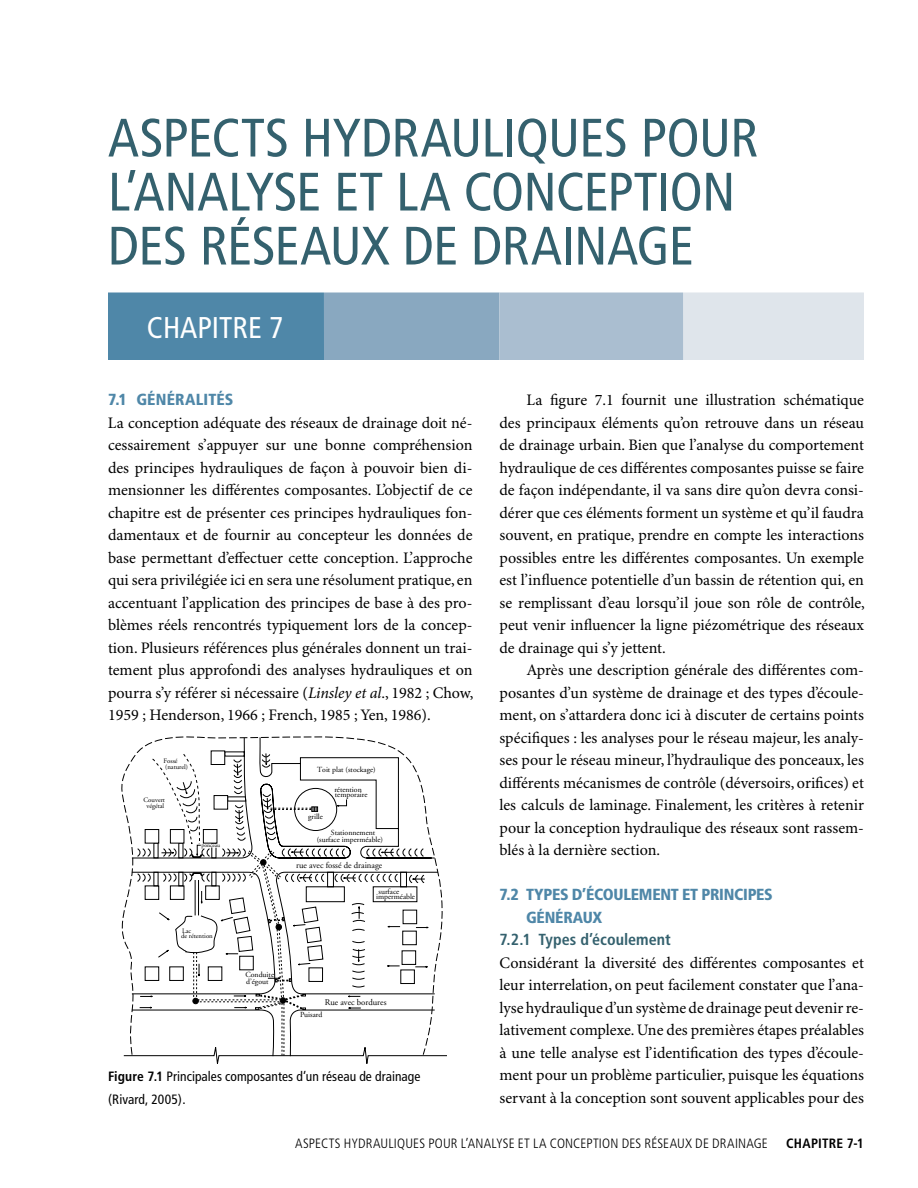
<style>
.page{position:relative;width:918px;height:1188px;background:#fff}
.page>*{position:absolute;margin:0;border:0;box-sizing:border-box;transform-origin:0 0}
.t1{font:condensed 54px/54px "Frutiger LT Std";letter-spacing:-.01em;color:#34616e}
.t2{font:condensed 30px "Frutiger";color:#fff}
.t3{font:16.05px/22.5px "Minion Pro";color:#000;text-align:justify}
.t4{font:900 condensed 16.05px/22.5px "Frutiger";letter-spacing:-.01em;color:#4f87a8}
.t5{font:700 condensed 16.05px "Frutiger";color:#34616e}
.t6{font:900 condensed 16.05px "Frutiger";letter-spacing:.01em;color:#4f87a8}
.t7{font:300 condensed 13.5px "Frutiger";letter-spacing:.01em;color:#000}
.t8{font:condensed 13.5px/22.5px "Frutiger";letter-spacing:.005em;color:#000}
.t9{font:700 condensed 13.5px "Frutiger";letter-spacing:.015em;color:#000}
.t10{font:8.7px "Adobe Garamond";color:#000}
.t11{font:7.8px/6.9px "Adobe Garamond";color:#000}
.t12{font:6.75px/6.1px "Adobe Garamond";color:#000}
.t13{font:5.85px "Adobe Garamond";color:#000}
.s1{font-style:italic}
.s2{font-weight:700}
</style>
<div class="page">
<svg style="left:108px;top:292px;width:756px;height:68px;background:#95b2c7"></svg>
<svg style="left:136px;top:737px;width:266px;height:16px"></svg>
<svg style="left:211px;top:751px;width:14px;height:2px"></svg>
<svg style="left:123px;top:753px;width:324px;height:311px"></svg>
<h1 class="t1" style="left:108px;top:111px;width:652px">ASPECTS HYDRAULIQUES POUR<br>L’ANALYSE ET LA CONCEPTION<br>DES RÉSEAUX DE DRAINAGE</h1>
<h2 class="t2" style="left:147px;top:310px;width:138px">CHAPITRE 7</h2>
<p class="t6" style="left:108px;top:390px;width:127px">7.1 GÉNÉRALITÉS</p>
<p class="t3" style="left:108px;top:412px;width:367px">La conception adéquate des réseaux de drainage doit né&shy;cessairement s’appuyer sur une bonne compréhension des principes hydrauliques de façon à pouvoir bien di&shy;mensionner les différentes composantes. L’objectif de ce chapitre est de présenter ces principes hydrauliques fon&shy;damentaux et de fournir au concepteur les données de base permettant d’effectuer cette conception. L’approche qui sera privilégiée ici en sera une résolument pratique, en accentuant l’application des principes de base à des pro&shy;blèmes réels rencontrés typiquement lors de la concep&shy;tion. Plusieurs références plus générales donnent un trai&shy;tement plus approfondi des analyses hydrauliques et on pourra s’y référer si nécessaire (<span class="s1">Linsley et al</span>., 1982 ; Chow, 1959 ; Henderson, 1966 ; French, 1985 ; Yen, 1986).</p>
<p class="t12" style="left:164px;top:758px;width:26px">Fossé (naturel)</p>
<p class="t12" style="left:144px;top:797px;width:23px;text-align:center">Couvert végétal</p>
<p class="t13" style="left:201px;top:842px;width:20px">ponceau</p>
<p class="t12" style="left:181px;top:928px;width:33px;line-height:5.4px">Lac<br>de rétention</p>
<p class="t11" style="left:317px;top:767px;width:60px">Toit plat (stockage)</p>
<p class="t11" style="left:308px;top:813px;width:16px">grille</p>
<p class="t11" style="left:334px;top:786px;width:29px">rétention</p>
<p class="t11" style="left:335px;top:791px;width:34px">temporaire</p>
<p class="t11" style="left:331px;top:829px;width:46px">Stationnement</p>
<p class="t11" style="left:317px;top:836px;width:68px">(surface imperméable)</p>
<p class="t10" style="left:296px;top:860px;width:88px">rue avec fossé de drainage</p>
<p class="t11" style="left:379px;top:888px;width:22px">surface</p>
<p class="t11" style="left:376px;top:893px;width:40px">imperméable</p>
<p class="t11" style="left:245px;top:971px;width:30px">Conduite d’égout</p>
<p class="t10" style="left:325px;top:997px;width:63px">Rue avec bordures</p>
<p class="t11" style="left:300px;top:1012px;width:24px">Puisard</p>
<p class="t8" style="left:108px;top:1065px;width:314px"><span class="s2">Figure 7.1</span> Principales composantes d’un réseau de drainage (Rivard, 2005).</p>
<p class="t3" style="left:500px;top:389px;width:367px;text-indent:27px">La figure 7.1 fournit une illustration schématique des principaux éléments qu’on retrouve dans un réseau de drainage urbain. Bien que l’analyse du comportement hydraulique de ces différentes composantes puisse se faire de façon indépendante, il va sans dire qu’on devra consi&shy;dérer que ces éléments forment un système et qu’il faudra souvent, en pratique, prendre en compte les interactions possibles entre les différentes composantes. Un exemple est l’influence potentielle d’un bassin de rétention qui, en se remplissant d’eau lorsqu’il joue son rôle de contrôle, peut venir influencer la ligne piézométrique des réseaux de drainage qui s’y jettent.</p>
<p class="t3" style="left:500px;top:659px;width:366px;text-indent:27px">Après une description générale des différentes com&shy;posantes d’un système de drainage et des types d’écoule&shy;ment, on s’attardera donc ici à discuter de certains points spécifiques : les analyses pour le réseau majeur, les analy&shy;ses pour le réseau mineur, l’hydraulique des ponceaux, les différents mécanismes de contrôle (déversoirs, orifices) et les calculs de laminage. Finalement, les critères à retenir pour la conception hydraulique des réseaux sont rassem&shy;blés à la dernière section.</p>
<p class="t4" style="left:526px;top:883px;width:248px;text-indent:-27px">7.2 TYPES D’ÉCOULEMENT ET PRINCIPES<br>GÉNÉRAUX</p>
<p class="t5" style="left:499px;top:930px;width:173px">7.2.1 Types d’écoulement</p>
<p class="t3" style="left:499px;top:952px;width:366px">Considérant la diversité des différentes composantes et leur interrelation, on peut facilement constater que l’ana&shy;lyse hydraulique d’un système de drainage peut devenir re&shy;lativement complexe. Une des premières étapes préalables à une telle analyse est l’identification des types d’écoule&shy;ment pour un problème particulier, puisque les équations servant à la conception sont souvent applicables pour des</p>
<p class="t7" style="left:295px;top:1135px;width:474px">ASPECTS HYDRAULIQUES POUR L’ANALYSE ET LA CONCEPTION DES RÉSEAUX DE DRAINAGE</p>
<p class="t9" style="left:786px;top:1135px;width:79px">CHAPITRE 7-1</p>
</div>
